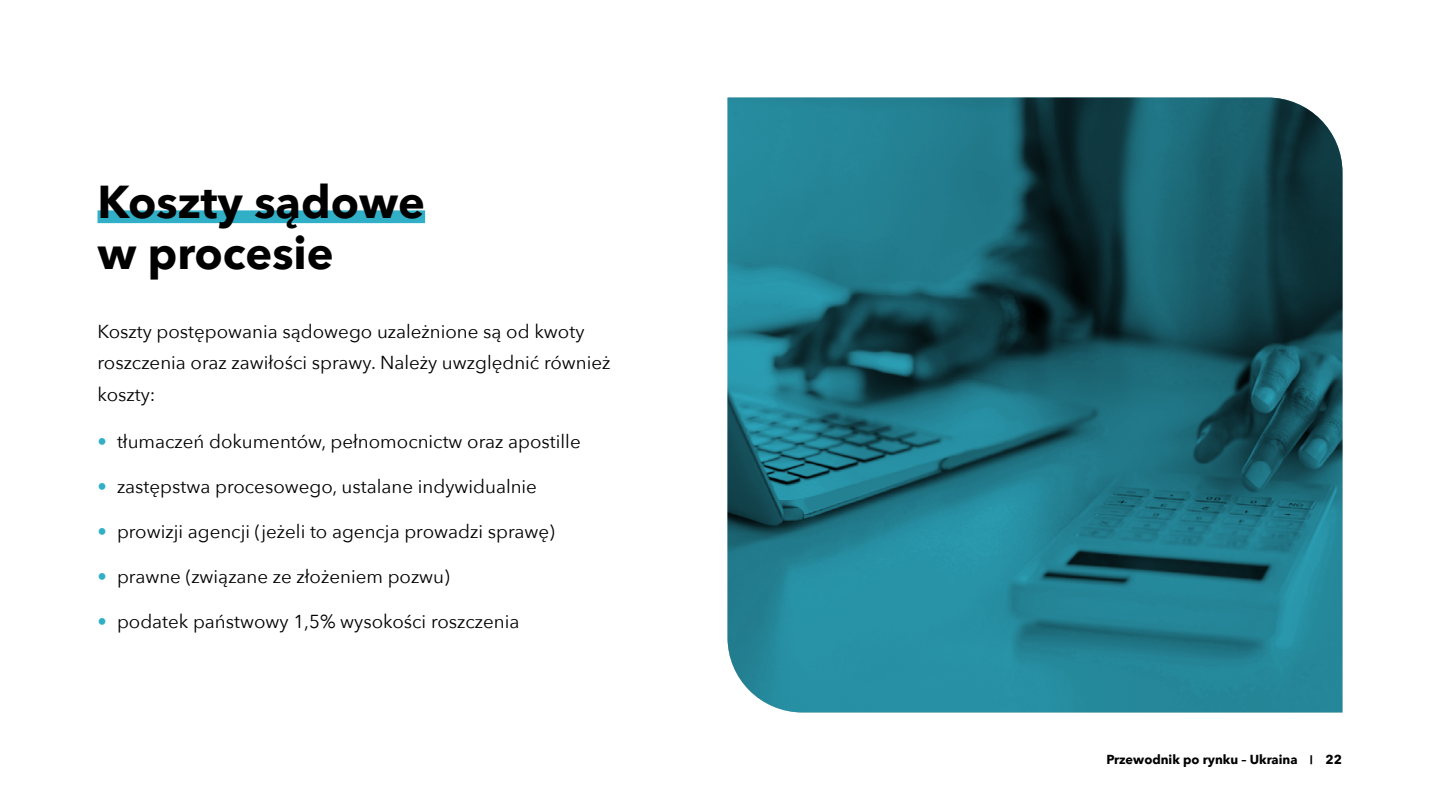
<style>
.page{position:relative;width:1440px;height:810px;background:#fff}
.page>*{position:absolute;margin:0;border:0;box-sizing:border-box;transform-origin:0 0}
.HEAD_60pt_sa50_no_TOC{font:700 45px/51px "Avenir Next";color:#000}
.BODY_25pt_sa_20{font:18.75px/31.5px "Avenir Next";color:#000}
.t1{font:700 12.75px "Avenir Next";color:#000}
.s1{font-weight:700;color:#30afc7}
</style>
<div class="page">
<div style="left:98px;top:210px;width:327px;height:13px;background:#30afc7"></div>
<svg style="left:728px;top:98px;width:614px;height:614px;background:#1e6c7b"></svg>
<p class="HEAD_60pt_sa50_no_TOC" style="left:98px;top:173px;width:329px">Koszty sądowe w procesie</p>
<p class="BODY_25pt_sa_20" style="left:98px;top:314px;width:514px">Koszty postępowania sądowego uzależnione są od kwoty roszczenia oraz zawiłości sprawy. Należy uwzględnić również koszty:</p>
<p class="BODY_25pt_sa_20" style="left:98px;top:425px;width:485px"><span class="s1">•</span> tłumaczeń dokumentów, pełnomocnictw oraz apostille</p>
<p class="BODY_25pt_sa_20" style="left:98px;top:470px;width:441px"><span class="s1">•</span> zastępstwa procesowego, ustalane indywidualnie</p>
<p class="BODY_25pt_sa_20" style="left:98px;top:515px;width:459px"><span class="s1">•</span> prowizji agencji (jeżeli to agencja prowadzi sprawę)</p>
<p class="BODY_25pt_sa_20" style="left:98px;top:560px;width:354px"><span class="s1">•</span> prawne (związane ze złożeniem pozwu)</p>
<p class="BODY_25pt_sa_20" style="left:98px;top:605px;width:423px"><span class="s1">•</span> podatek państwowy 1,5% wysokości roszczenia</p>
<p class="t1" style="left:1106px;top:749px;width:237px">Przewodnik po rynku – Ukraina <sup>|</sup> 22</p>
</div>
